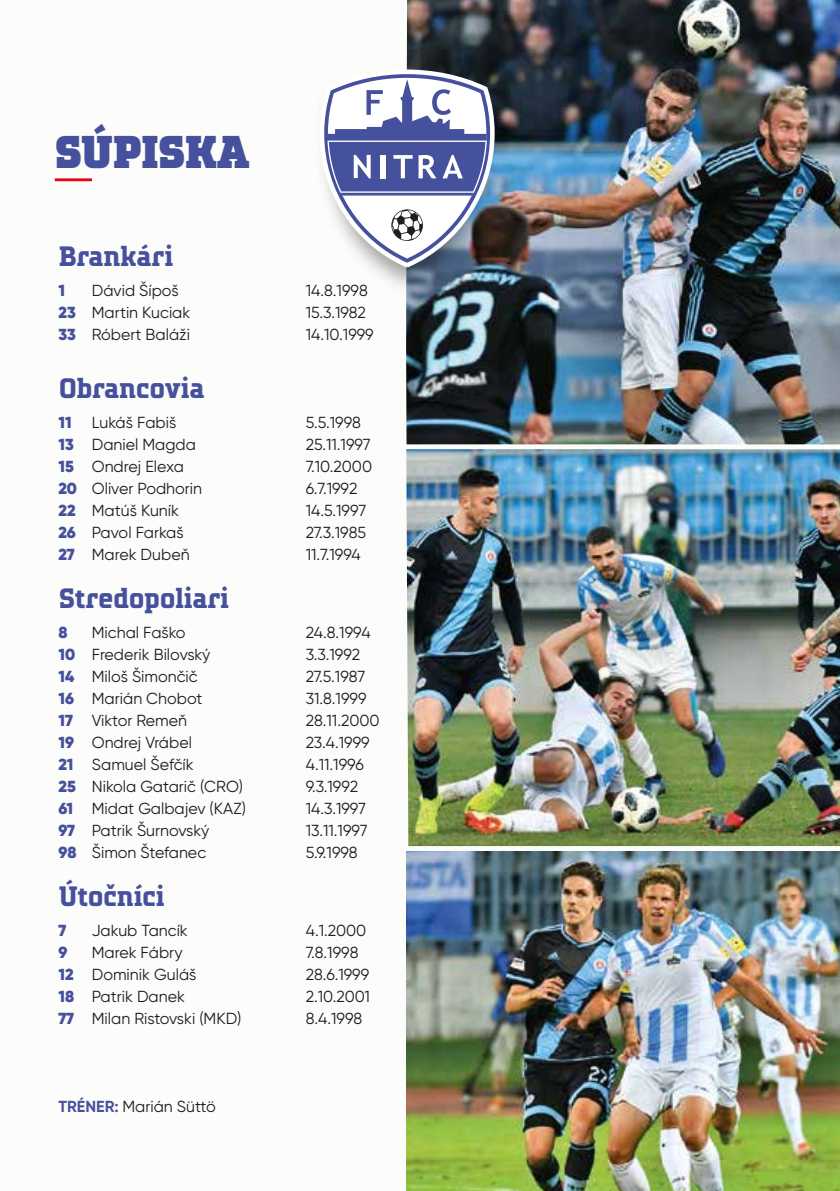
<style>
.page{position:relative;width:840px;height:1191px;background:#fff}
.page>*{position:absolute;margin:0;border:0;box-sizing:border-box;transform-origin:0 0}
.t1{font:900 45.8px "TT Polls";letter-spacing:-.035em;color:#46519d}
.t2{font:700 28px "TT Polls";letter-spacing:-.03em;color:#46519d}
.t3{font:16px "Gilroy";color:#1d1d1b}
.t4{font:900 16px "Gilroy";color:#46519d}
.s1{font-weight:900;color:#46519d}
.s2{font-weight:700;color:#46519d}
</style>
<div class="page">
<div style="left:0;top:0;width:839px;height:1191px;background:#fcfcfa"></div>
<img style="left:406px;top:0;width:433px;height:444px">
<img style="left:406px;top:449px;width:433px;height:397px">
<img style="left:406px;top:851px;width:433px;height:340px">
<hr style="left:55px;top:178px;width:37px;height:3px;background:#e30613">
<img style="left:371px;top:20px;width:183px;height:330px">
<svg style="left:324px;top:70px;width:170px;height:197px"></svg>
<h1 class="t1" style="left:54px;top:122px;width:196px">SÚPISKA</h1>
<h2 class="t2" style="left:58px;top:239px;width:116px">Brankári</h2>
<p class="t4" style="left:58px;top:280px;width:8px">1</p>
<p class="t3" style="left:92px;top:281px;width:88px">Dávid Šípoš</p>
<p class="t3" style="left:305px;top:281px;width:64px">14.8.1998</p>
<p class="t3" style="left:58px;top:303px;width:133px"><span class="s1">23</span> Martin Kuciak</p>
<p class="t3" style="left:305px;top:303px;width:62px">15.3.1982</p>
<p class="t3" style="left:58px;top:325px;width:133px"><span class="s1">33</span> Róbert Baláži</p>
<p class="t3" style="left:305px;top:325px;width:69px">14.10.1999</p>
<h2 class="t2" style="left:58px;top:371px;width:148px">Obrancovia</h2>
<p class="t4" style="left:58px;top:412px;width:15px">11</p>
<p class="t3" style="left:92px;top:413px;width:86px">Lukáš Fabiš</p>
<p class="t3" style="left:305px;top:413px;width:57px">5.5.1998</p>
<p class="t3" style="left:58px;top:435px;width:139px"><span class="s1">13</span> Daniel Magda</p>
<p class="t3" style="left:305px;top:435px;width:66px">25.11.1997</p>
<p class="t3" style="left:58px;top:457px;width:127px"><span class="s1">15</span> Ondrej Elexa</p>
<p class="t3" style="left:305px;top:457px;width:68px">7.10.2000</p>
<p class="t3" style="left:58px;top:479px;width:145px"><span class="s1">20</span> Oliver Podhorin</p>
<p class="t3" style="left:305px;top:479px;width:53px">6.7.1992</p>
<p class="t3" style="left:58px;top:501px;width:122px"><span class="s1">22</span> Matúš Kuník</p>
<p class="t3" style="left:305px;top:501px;width:62px">14.5.1997</p>
<p class="t3" style="left:58px;top:523px;width:127px"><span class="s1">26</span> Pavol Farkaš</p>
<p class="t3" style="left:305px;top:523px;width:62px">27.3.1985</p>
<p class="t3" style="left:58px;top:545px;width:133px"><span class="s1">27</span> Marek Dubeň</p>
<p class="t3" style="left:305px;top:545px;width:57px">11.7.1994</p>
<h2 class="t2" style="left:58px;top:581px;width:172px">Stredopoliari</h2>
<p class="t4" style="left:58px;top:622px;width:11px">8</p>
<p class="t3" style="left:92px;top:623px;width:95px">Michal Faško</p>
<p class="t3" style="left:305px;top:623px;width:66px">24.8.1994</p>
<p class="t3" style="left:58px;top:645px;width:153px"><span class="s1">10</span> Frederik Bilovský</p>
<p class="t3" style="left:305px;top:645px;width:56px">3.3.1992</p>
<p class="t3" style="left:58px;top:667px;width:141px"><span class="s1">14</span> Miloš Šimončič</p>
<p class="t3" style="left:305px;top:667px;width:61px">27.5.1987</p>
<p class="t3" style="left:58px;top:689px;width:145px"><span class="s1">16</span> Marián Chobot</p>
<p class="t3" style="left:305px;top:689px;width:62px">31.8.1999</p>
<p class="t3" style="left:58px;top:711px;width:130px"><span class="s1">17</span> Viktor Remeň</p>
<p class="t3" style="left:305px;top:711px;width:75px">28.11.2000</p>
<p class="t3" style="left:58px;top:733px;width:135px"><span class="s1">19</span> Ondrej Vrábel</p>
<p class="t3" style="left:305px;top:733px;width:65px">23.4.1999</p>
<p class="t3" style="left:58px;top:755px;width:137px"><span class="s1">21</span> Samuel Šefčík</p>
<p class="t3" style="left:305px;top:755px;width:60px">4.11.1996</p>
<p class="t3" style="left:58px;top:777px;width:186px"><span class="s1">25</span> Nikola Gatarič (CRO)</p>
<p class="t3" style="left:305px;top:777px;width:54px">9.3.1992</p>
<p class="t3" style="left:58px;top:799px;width:189px"><span class="s1">61</span> Midat Galbajev (KAZ)</p>
<p class="t3" style="left:305px;top:799px;width:62px">14.3.1997</p>
<p class="t3" style="left:58px;top:821px;width:152px"><span class="s1">97</span> Patrik Šurnovský</p>
<p class="t3" style="left:305px;top:821px;width:63px">13.11.1997</p>
<p class="t3" style="left:58px;top:843px;width:149px"><span class="s1">98</span> Šimon Štefanec</p>
<p class="t3" style="left:305px;top:843px;width:53px">5.9.1998</p>
<h2 class="t2" style="left:58px;top:879px;width:108px">Útočníci</h2>
<p class="t4" style="left:58px;top:920px;width:9px">7</p>
<p class="t3" style="left:92px;top:921px;width:97px">Jakub Tancík</p>
<p class="t3" style="left:305px;top:921px;width:62px">4.1.2000</p>
<p class="t4" style="left:58px;top:942px;width:10px">9</p>
<p class="t3" style="left:92px;top:943px;width:92px">Marek Fábry</p>
<p class="t3" style="left:305px;top:943px;width:54px">7.8.1998</p>
<p class="t3" style="left:58px;top:965px;width:139px"><span class="s1">12</span> Dominik Guláš</p>
<p class="t3" style="left:305px;top:965px;width:65px">28.6.1999</p>
<p class="t3" style="left:58px;top:987px;width:128px"><span class="s1">18</span> Patrik Danek</p>
<p class="t3" style="left:305px;top:987px;width:66px">2.10.2001</p>
<p class="t3" style="left:58px;top:1009px;width:184px"><span class="s1">77</span> Milan Ristovski (MKD)</p>
<p class="t3" style="left:305px;top:1009px;width:58px">8.4.1998</p>
<p class="t3" style="left:58px;top:1097px;width:159px"><span class="s2">TRÉNER:</span> Marián Süttö</p>
</div>
